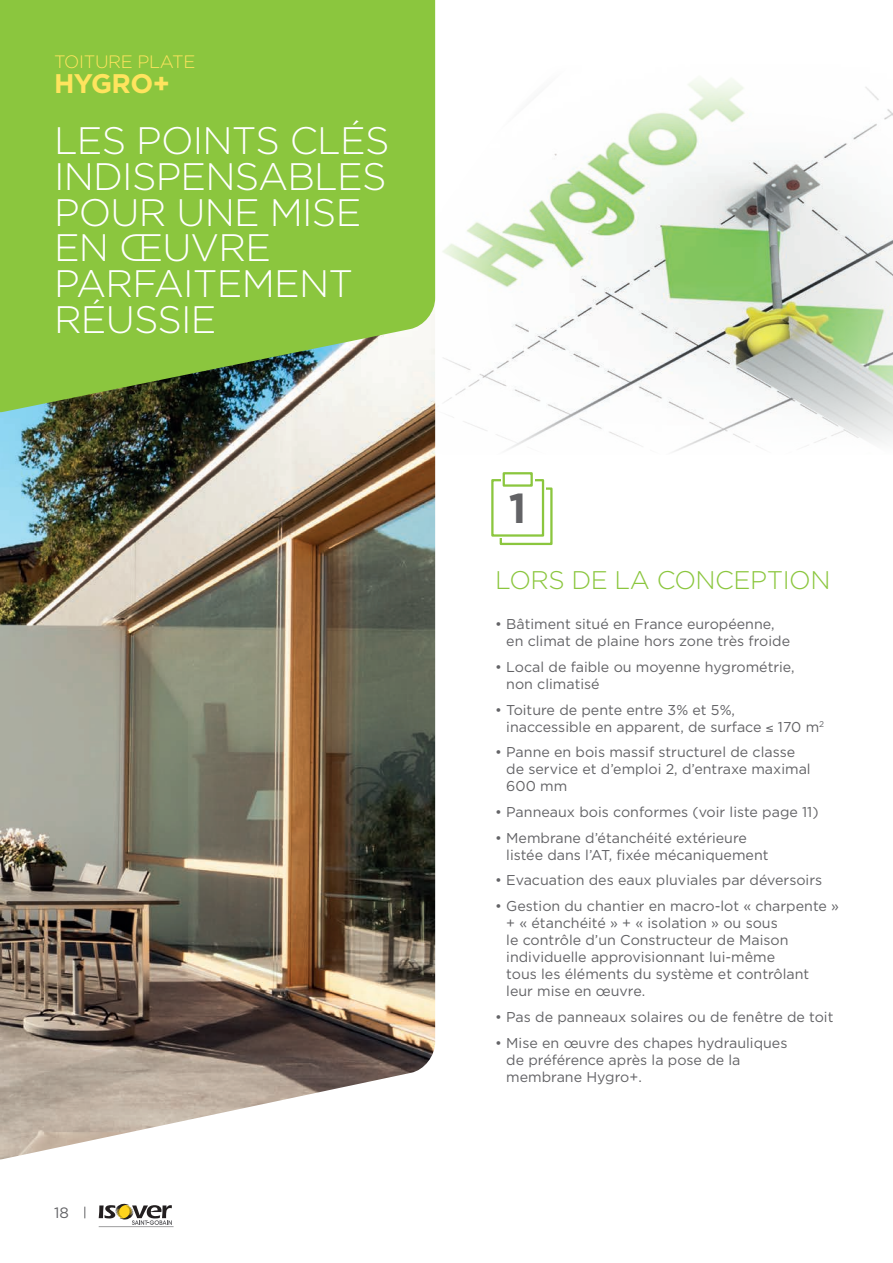
<style>
.page{position:relative;width:893px;height:1263px;background:#fff}
.page>*{position:absolute;margin:0;border:0;box-sizing:border-box;transform-origin:0 0}
.t1{font:700 41.85px "Gotham";color:#636366}
.t2{font:300 38.25px/35.8px "Gotham";letter-spacing:-.02em;color:#fff}
.t3{font:700 26.85px "Gotham";letter-spacing:-.02em;color:#ffe45e}
.t4{font:300 25.5px "Gotham";letter-spacing:-.02em;color:#8bc63e}
.t5{font:300 18px "Gotham";letter-spacing:-.02em;color:#ffe45e}
.t6{font:15px "Gotham";color:#636366}
.t7{font:14.25px/17.1px "Gotham";color:#636366}
</style>
<div class="page">
<img style="left:0;top:417px;width:435px;height:742px">
<img style="left:431px;top:63px;width:462px;height:392px">
<hr style="left:99px;top:1226px;width:75px;height:1px;background:#636366">
<svg style="left:99px;top:1203px;width:73px;height:22px"></svg>
<svg style="left:84px;top:1206px;width:1px;height:12px"></svg>
<svg style="left:0;top:0;width:435px;height:417px;background:#8bc047"></svg>
<div style="left:500px;top:487px;width:53px;height:58px;border:2px solid #8bc63e"></div>
<div style="left:495px;top:483px;width:50px;height:55px;background:#fff"></div>
<div style="left:491px;top:479px;width:53px;height:58px;border:2px solid #8bc63e"></div>
<div style="left:501px;top:472px;width:33px;height:15px;background:#d2e9b4"></div>
<div style="left:504px;top:473px;width:28px;height:12px;background:#fff"></div>
<div style="left:503px;top:472px;width:30px;height:15px;border:2px solid #8bc63e"></div>
<p class="t5" style="left:54px;top:51px;width:143px">TOITURE PLATE</p>
<h3 class="t3" style="left:54px;top:65px;width:118px">HYGRO+</h3>
<h2 class="t2" style="left:54px;top:121px;width:337px">LES POINTS CLÉS<br>INDISPENSABLES<br>POUR UNE MISE<br>EN ŒUVRE<br>PARFAITEMENT<br>RÉUSSIE</h2>
<p class="t6" style="left:54px;top:1203px;width:16px">18</p>
<h1 class="t1" style="left:509px;top:481px;width:19px">1</h1>
<h3 class="t4" style="left:495px;top:564px;width:337px">LORS DE LA CONCEPTION</h3>
<p class="t7" style="left:506px;top:615px;width:285px;text-indent:-11px">• Bâtiment situé en France européenne, en climat de plaine hors zone très froide</p>
<p class="t7" style="left:506px;top:658px;width:290px;text-indent:-11px">• Local de faible ou moyenne hygrométrie, non climatisé</p>
<p class="t7" style="left:506px;top:701px;width:319px;text-indent:-11px">• Toiture de pente entre 3% et 5%,<br>inaccessible en apparent, de surface ≤ 170 m<sup>2</sup></p>
<p class="t7" style="left:506px;top:743px;width:306px;text-indent:-11px">• Panne en bois massif structurel de classe de service et d’emploi 2, d’entraxe maximal<br>600 mm</p>
<p class="t7" style="left:495px;top:803px;width:325px">• Panneaux bois conformes (voir liste page 11)</p>
<p class="t7" style="left:506px;top:829px;width:264px;text-indent:-11px">• Membrane d’étanchéité extérieure listée dans l’AT, fixée mécaniquement</p>
<p class="t7" style="left:495px;top:871px;width:329px">• Evacuation des eaux pluviales par déversoirs</p>
<p class="t7" style="left:506px;top:897px;width:334px;text-indent:-11px">• Gestion du chantier en macro-lot « charpente » + « étanchéité » + « isolation » ou sous<br>le contrôle d’un Constructeur de Maison individuelle approvisionnant lui-même<br>tous les éléments du système et contrôlant leur mise en œuvre.</p>
<p class="t7" style="left:495px;top:1008px;width:340px">• Pas de panneaux solaires ou de fenêtre de toit</p>
<p class="t7" style="left:506px;top:1034px;width:283px;text-indent:-11px">• Mise en œuvre des chapes hydrauliques de préférence après la pose de la membrane Hygro+.</p>
</div>
